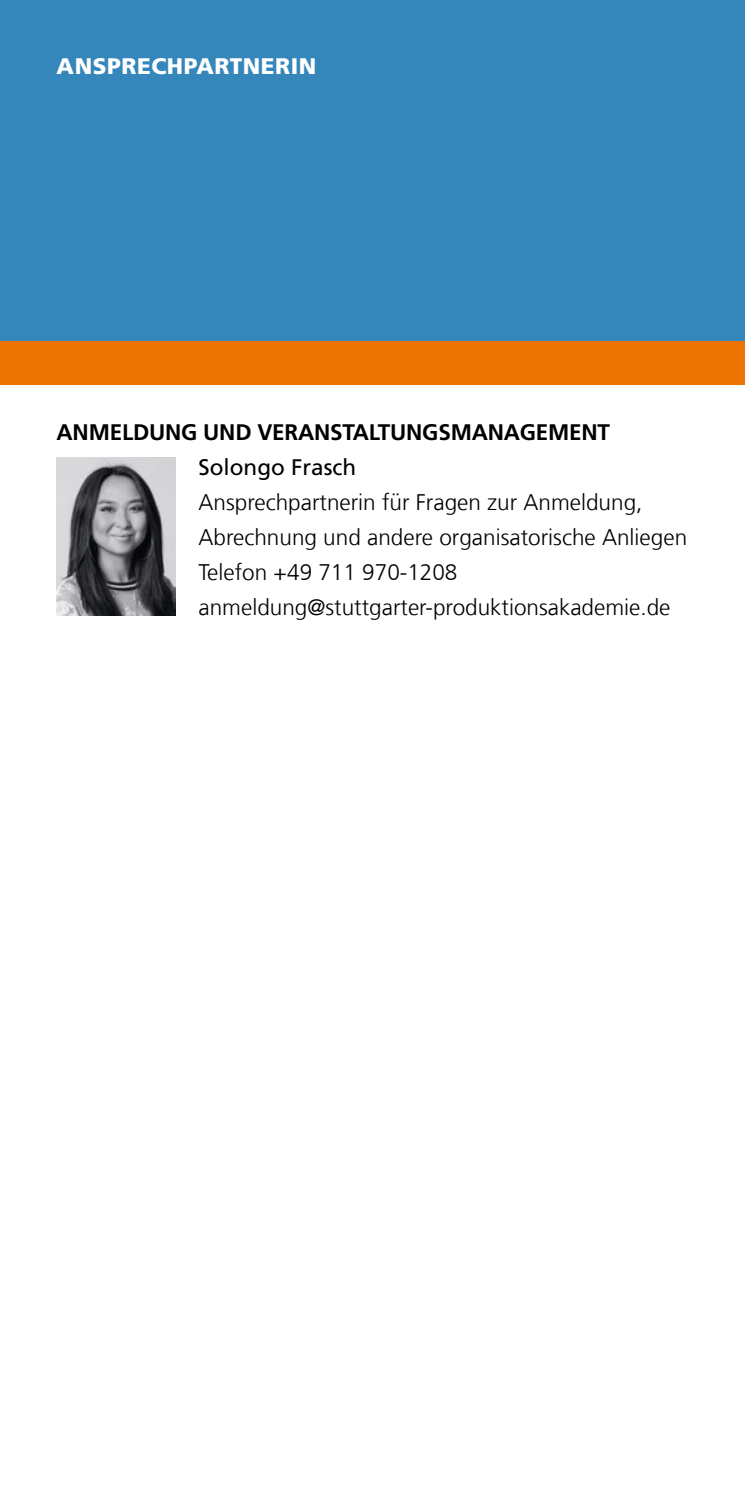
<style>
.page{position:relative;width:745px;height:1489px;background:#fff}
.page>*{position:absolute;margin:0;border:0;box-sizing:border-box;transform-origin:0 0}
.t1{font:300 22.5px/35px "Frutiger LT Com";color:#000}
.t2{font:700 22.5px "Frutiger LT Com";letter-spacing:-.01em;color:#000}
.t3{font:900 22.5px "Frutiger LT Com";letter-spacing:.025em;color:#fff}
.t4{font:22.5px "Frutiger LT Com";color:#000}
</style>
<div class="page">
<div style="left:0;top:340px;width:744px;height:44px;background:#ee7402"></div>
<div style="left:0;top:0;width:744px;height:340px;background:#3587bb"></div>
<img style="left:57px;top:457px;width:118px;height:158px">
<p class="t3" style="left:57px;top:52px;width:261px">ANSPRECHPARTNERIN</p>
<p class="t2" style="left:57px;top:419px;width:554px">ANMELDUNG UND VERANSTALTUNGSMANAGEMENT</p>
<p class="t4" style="left:198px;top:454px;width:159px">Solongo Frasch</p>
<p class="t1" style="left:198px;top:485px;width:490px">Ansprechpartnerin für Fragen zur Anmeldung, Abrechnung und andere organisatorische Anliegen Telefon +49 711 970-1208 anmeldung@stuttgarter-produktionsakademie.de</p>
</div>
